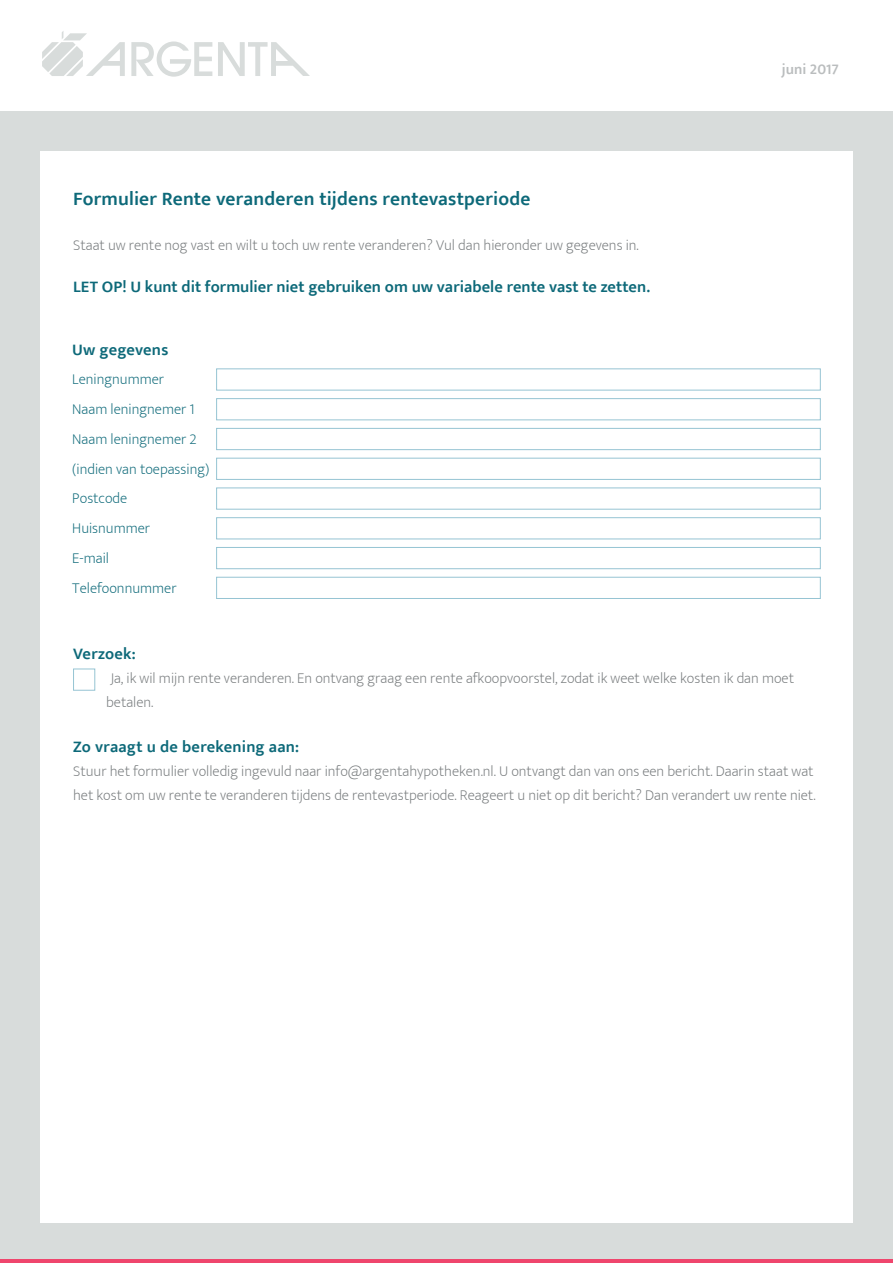
<style>
.page{position:relative;width:893px;height:1263px;background:#d8dcdb}
.page>*{position:absolute;margin:0;border:0;box-sizing:border-box;transform-origin:0 0}
.t1{font:600 19.5px "Ek Mukta";letter-spacing:.01em;color:#0d6979}
.t2{font:600 16.5px "Ek Mukta";letter-spacing:.005em;color:#0d6979}
.t3{font:200 15px/24px "Ek Mukta";color:#767a7c}
.t4{font:200 15px/29.7px "Ek Mukta";color:#0d6979}
.t5{font:600 15px "Ek Mukta";color:#babdbe}
</style>
<div class="page">
<div style="left:40px;top:151px;width:813px;height:1071px;background:#fff"></div>
<hr style="left:0;top:1260px;width:893px;height:3px;background:#ef466d">
<div style="left:0;top:0;width:893px;height:111px;background:#fff"></div>
<svg style="left:131px;top:41px;width:81px;height:36px"></svg>
<svg style="left:218px;top:42px;width:92px;height:34px"></svg>
<svg style="left:42px;top:31px;width:83px;height:45px"></svg>
<div style="left:216px;top:368px;width:605px;height:22px;background:#fff;border:1px solid #96c4d3"></div>
<div style="left:216px;top:458px;width:605px;height:22px;background:#fff;border:1px solid #96c4d3"></div>
<div style="left:216px;top:398px;width:605px;height:22px;background:#fff;border:1px solid #96c4d3"></div>
<div style="left:216px;top:487px;width:605px;height:22px;background:#fff;border:1px solid #96c4d3"></div>
<div style="left:216px;top:428px;width:605px;height:22px;background:#fff;border:1px solid #96c4d3"></div>
<div style="left:216px;top:517px;width:605px;height:22px;background:#fff;border:1px solid #96c4d3"></div>
<div style="left:216px;top:547px;width:605px;height:22px;background:#fff;border:1px solid #96c4d3"></div>
<div style="left:216px;top:577px;width:605px;height:22px;background:#fff;border:1px solid #96c4d3"></div>
<div style="left:73px;top:669px;width:22px;height:22px;background:#fff;border:1px solid #96c4d3"></div>
<h1 class="t1" style="left:73px;top:187px;width:459px">Formulier Rente veranderen tijdens rentevastperiode</h1>
<p class="t3" style="left:73px;top:233px;width:567px">Staat uw rente nog vast en wilt u toch uw rente veranderen? Vul dan hieronder uw gegevens in.</p>
<p class="t2" style="left:73px;top:277px;width:579px">LET OP! U kunt dit formulier niet gebruiken om uw variabele rente vast te zetten.</p>
<p class="t2" style="left:72px;top:339px;width:98px">Uw gegevens</p>
<p class="t4" style="left:72px;top:365px;width:139px">Leningnummer<br>Naam leningnemer 1<br>Naam leningnemer 2 (indien van toepassing)<br>Postcode<br>Huisnummer<br>E-mail<br>Telefoonnummer</p>
<p class="t5" style="left:782px;top:60px;width:59px">juni 2017</p>
<p class="t2" style="left:73px;top:644px;width:64px">Verzoek:</p>
<p class="t3" style="left:106px;top:666px;width:689px">Ja, ik wil mijn rente veranderen. En ontvang graag een rente afkoopvoorstel, zodat ik weet welke kosten ik dan moet betalen.</p>
<p class="t2" style="left:73px;top:737px;width:227px">Zo vraagt u de berekening aan:</p>
<p class="t3" style="left:73px;top:759px;width:744px">Stuur het formulier volledig ingevuld naar info@argentahypotheken.nl. U ontvangt dan van ons een bericht. Daarin staat wat het kost om uw rente te veranderen tijdens de rentevastperiode. Reageert u niet op dit bericht? Dan verandert uw rente niet.</p>
</div>
